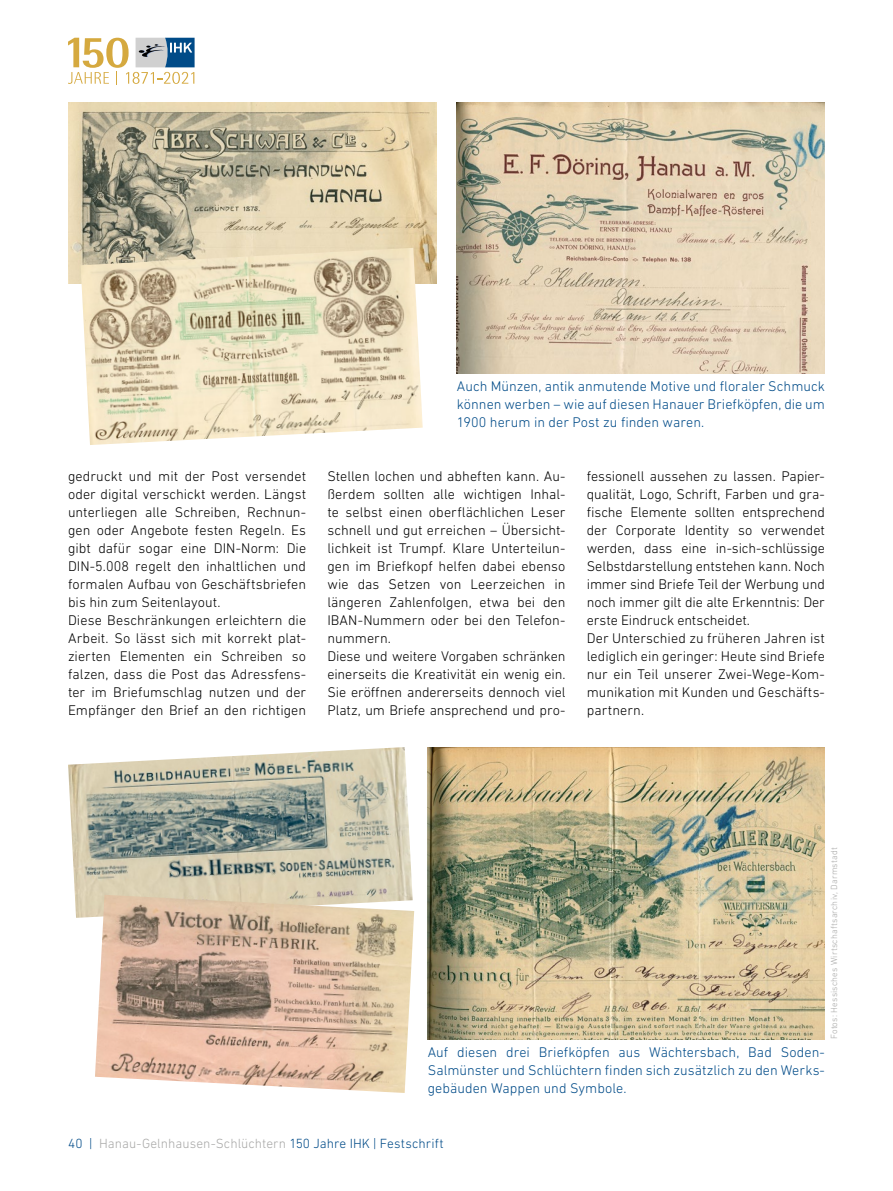
<style>
.page{position:relative;width:893px;height:1191px;background:#fff}
.page>*{position:absolute;margin:0;border:0;box-sizing:border-box;transform-origin:0 0}
.t1{font:300 14.25px/18px "DIN Next LT Pro";color:#000}
.t2{font:300 14.25px/18px "DIN Next LT Pro";color:#004b88;text-align:justify}
.t3{font:300 13.5px "DIN Next LT Pro";letter-spacing:.005em;color:#a8a8a7}
.t4{font:300 9px "DIN Next LT Pro";letter-spacing:.025em;color:#a8a8a7}
.s1{color:#004b88}
</style>
<div class="page">
<svg style="left:68px;top:38px;width:127px;height:47px"></svg>
<img style="left:68px;top:103px;width:368px;height:180px">
<img style="left:81px;top:248px;width:342px;height:197px">
<img style="left:457px;top:103px;width:368px;height:270px">
<img style="left:428px;top:747px;width:397px;height:292px">
<img style="left:68px;top:747px;width:345px;height:171px">
<img style="left:95px;top:894px;width:319px;height:199px">
<p class="t2" style="left:457px;top:377px;width:370px">Auch Münzen, antik anmutende Motive und floraler Schmuck können werben – wie auf diesen Hanauer Briefköpfen, die um 1900 herum in der Post zu finden waren.</p>
<p class="t1" style="left:68px;top:467px;width:240px">gedruckt und mit der Post versendet oder digital verschickt werden. Längst unterliegen alle Schreiben, Rechnun&shy;gen oder Angebote festen Regeln. Es gibt dafür sogar eine DIN-Norm: Die DIN-5.008 regelt den inhaltlichen und formalen Aufbau von Geschäftsbriefen bis hin zum Seitenlayout.<br>Diese Beschränkungen erleichtern die Arbeit. So lässt sich mit korrekt plat&shy;zierten Elementen ein Schreiben so falzen, dass die Post das Adressfens&shy;ter im Briefumschlag nutzen und der Empfänger den Brief an den richtigen</p>
<p class="t1" style="left:327px;top:467px;width:240px">Stellen lochen und abheften kann. Au&shy;ßerdem sollten alle wichtigen Inhal&shy;te selbst einen oberflächlichen Leser schnell und gut erreichen – Übersicht&shy;lichkeit ist Trumpf. Klare Unterteilun&shy;gen im Briefkopf helfen dabei ebenso wie das Setzen von Leerzeichen in längeren Zahlenfolgen, etwa bei den IBAN-Nummern oder bei den Telefon&shy;nummern.<br>Diese und weitere Vorgaben schränken einerseits die Kreativität ein wenig ein.<br>Sie eröffnen andererseits dennoch viel Platz, um Briefe ansprechend und pro-</p>
<p class="t1" style="left:587px;top:467px;width:240px">fessionell aussehen zu lassen. Papier&shy;qualität, Logo, Schrift, Farben und gra&shy;fische Elemente sollten entsprechend der Corporate Identity so verwendet werden, dass eine in-sich-schlüssige Selbstdarstellung entstehen kann. Noch immer sind Briefe Teil der Werbung und noch immer gilt die alte Erkenntnis: Der erste Eindruck entscheidet.<br>Der Unterschied zu früheren Jahren ist lediglich ein geringer: Heute sind Briefe nur ein Teil unserer Zwei-Wege-Kom&shy;munikation mit Kunden und Geschäfts&shy;partnern.</p>
<p class="t4" style="left:829px;top:1039px;width:193px;rotate:-90deg">Fotos: Hessisches Wirtschaftsarchiv, Darmstadt</p>
<p class="t2" style="left:428px;top:1043px;width:399px">Auf diesen drei Briefköpfen aus Wächtersbach, Bad Soden-Salmünster und Schlüchtern finden sich zusätzlich zu den Werks&shy;gebäuden Wappen und Symbole.</p>
<p class="t3" style="left:68px;top:1135px;width:377px"><span class="s1">40 |</span> Hanau-Gelnhausen-Schlüchtern <span class="s1">150 Jahre IHK | Festschrift</span></p>
</div>
